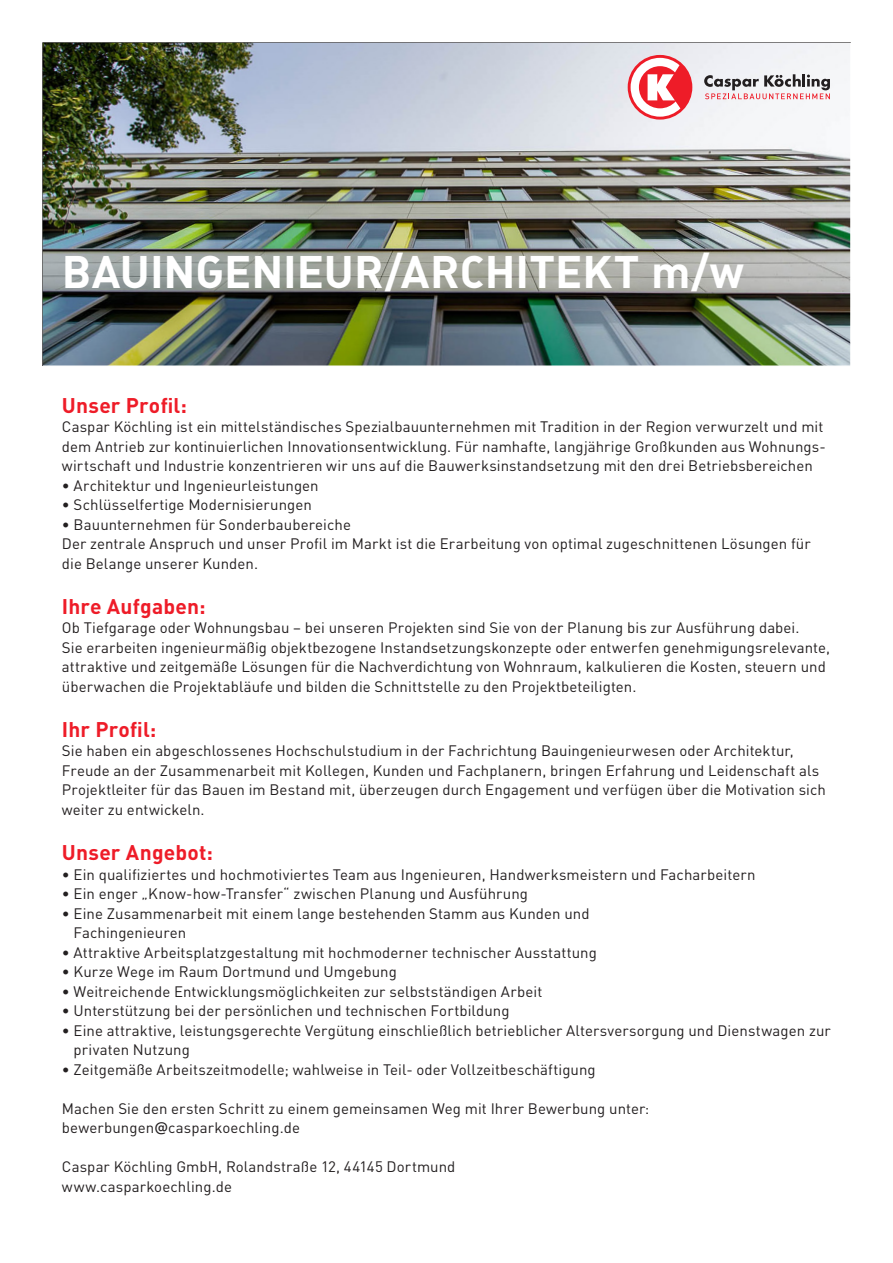
<style>
.page{position:relative;width:893px;height:1263px;background:#fff}
.page>*{position:absolute;margin:0;border:0;box-sizing:border-box;transform-origin:0 0}
.t1{font:700 45px "DIN";color:#fff}
.t2{font:700 21px "DIN";letter-spacing:.005em;color:#ee1c28}
.t3{font:15px/19.5px "DIN";letter-spacing:.005em;color:#231f20}
.s1{font-family:"Akkurat"}
</style>
<div class="page">
<img style="left:43px;top:43px;width:807px;height:322px">
<svg style="left:704px;top:74px;width:126px;height:25px"></svg>
<div style="left:628px;top:55px;width:64px;height:65px;background:#ee1c28;border-radius:50%"></div>
<svg style="left:631px;top:58px;width:49px;height:59px"></svg>
<h1 class="t1" style="left:62px;top:243px;width:683px">BAUINGENIEUR/ARCHITEKT m/w</h1>
<h2 class="t2" style="left:62px;top:392px;width:126px">Unser Profil:</h2>
<p class="t3" style="left:62px;top:417px;width:765px">Caspar Köchling ist ein mittelständisches Spezialbauunternehmen mit Tradition in der Region verwurzelt und mit dem Antrieb zur kontinuierlichen Innovationsentwicklung. Für namhafte, langjährige Großkunden aus Wohnungs&shy;wirtschaft und Industrie konzentrieren wir uns auf die Bauwerksinstandsetzung mit den drei Betriebsbereichen</p>
<p class="t3" style="left:62px;top:475px;width:258px">• Architektur und Ingenieurleistungen</p>
<p class="t3" style="left:62px;top:495px;width:251px">• Schlüsselfertige Modernisierungen</p>
<p class="t3" style="left:62px;top:514px;width:750px">• Bauunternehmen für Sonderbaubereiche<br>Der zentrale Anspruch und unser Profil im Markt ist die Erarbeitung von optimal zugeschnittenen Lösungen für die Belange unserer Kunden.</p>
<h2 class="t2" style="left:62px;top:593px;width:145px">Ihre Aufgaben:</h2>
<p class="t3" style="left:62px;top:618px;width:769px">Ob Tiefgarage oder Wohnungsbau – bei unseren Projekten sind Sie von der Planung bis zur Ausführung dabei.<br>Sie erarbeiten ingenieurmäßig objektbezogene Instandsetzungskonzepte oder entwerfen genehmigungsrelevante, attraktive und zeitgemäße Lösungen für die Nachverdichtung von Wohnraum, kalkulieren die Kosten, steuern und überwachen die Projektabläufe und bilden die Schnittstelle zu den Projektbeteiligten.</p>
<h2 class="t2" style="left:62px;top:716px;width:96px">Ihr Profil:</h2>
<p class="t3" style="left:62px;top:741px;width:765px">Sie haben ein abgeschlossenes Hochschulstudium in der Fachrichtung Bauingenieurwesen oder Architektur, Freude an der Zusammenarbeit mit Kollegen, Kunden und Fachplanern, bringen Erfahrung und Leidenschaft als Projektleiter für das Bauen im Bestand mit, überzeugen durch Engagement und verfügen über die Motivation sich weiter zu entwickeln.</p>
<h2 class="t2" style="left:62px;top:839px;width:153px">Unser Angebot:</h2>
<p class="t3" style="left:62px;top:864px;width:695px">• Ein qualifiziertes und hochmotiviertes Team aus Ingenieuren, Handwerksmeistern und Facharbeitern</p>
<p class="t3" style="left:62px;top:883px;width:468px">• Ein enger „Know-how-Transfer“ zwischen Planung und Ausführung</p>
<p class="t3" style="left:74px;top:903px;width:517px;text-indent:-12px">• Eine Zusammenarbeit mit einem lange bestehenden Stamm aus Kunden und<br>Fachingenieuren</p>
<p class="t3" style="left:62px;top:942px;width:536px">• Attraktive Arbeitsplatzgestaltung mit hochmoderner technischer Ausstattung</p>
<p class="t3" style="left:62px;top:961px;width:336px">• Kurze Wege im Raum Dortmund und Umgebung</p>
<p class="t3" style="left:62px;top:981px;width:482px">• Weitreichende Entwicklungsmöglichkeiten zur selbstständigen Arbeit</p>
<p class="t3" style="left:62px;top:1000px;width:449px">• Unterstützung bei der persönlichen und technischen Fortbildung</p>
<p class="t3" style="left:74px;top:1020px;width:759px;text-indent:-12px">• Eine attraktive, leistungsgerechte Vergütung einschließlich betrieblicher Altersversorgung und Dienstwagen zur privaten Nutzung</p>
<p class="t3" style="left:62px;top:1059px;width:535px">• Zeitgemäße Arbeitszeitmodelle; wahlweise in Teil- oder Vollzeitbeschäftigung</p>
<p class="t3" style="left:62px;top:1098px;width:589px">Machen Sie den ersten Schritt zu einem gemeinsamen Weg mit Ihrer Bewerbung unter: bewerbungen<span class="s1">@</span>casparkoechling.de</p>
<p class="t3" style="left:62px;top:1156px;width:395px">Caspar Köchling GmbH, Rolandstraße 12, 44145 Dortmund www.casparkoechling.de</p>
</div>
